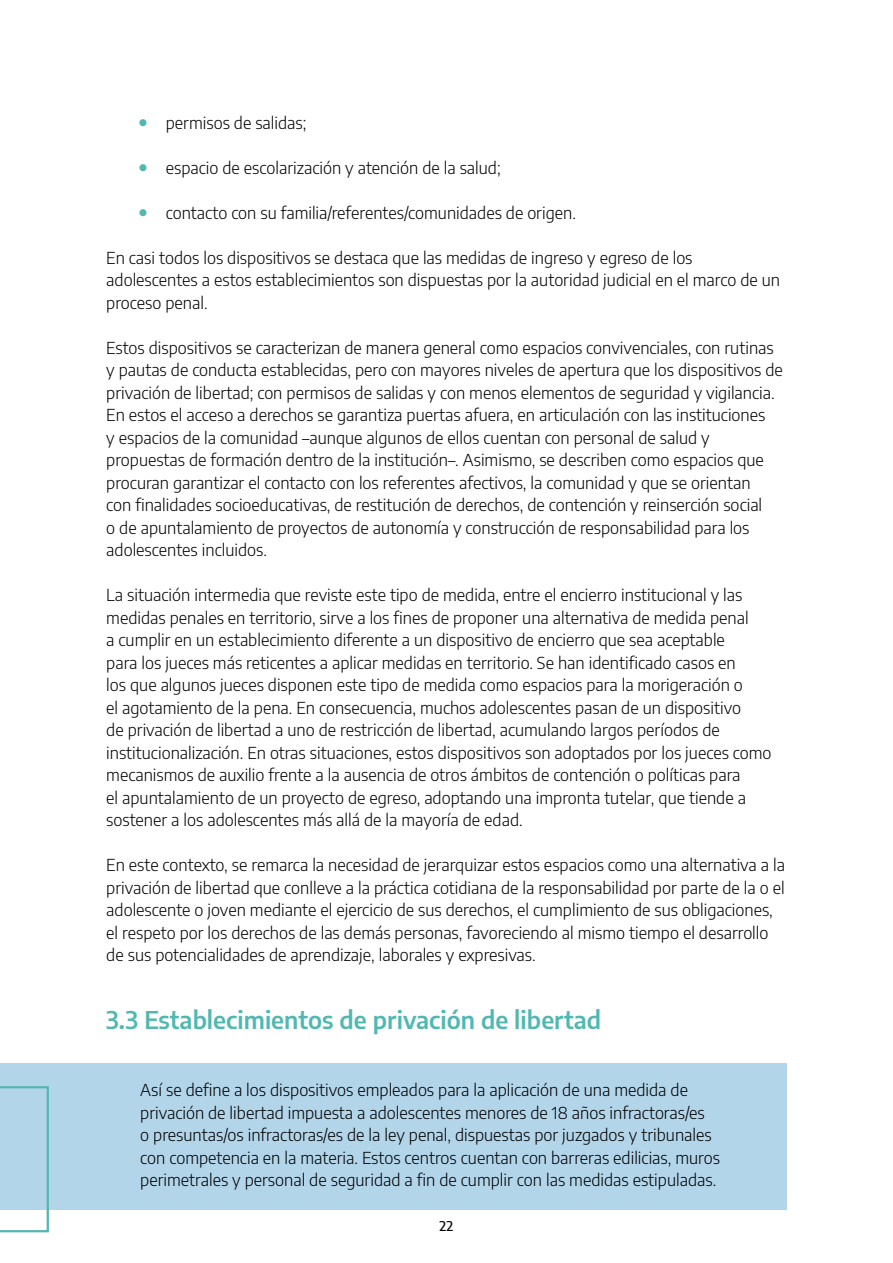
<style>
.page{position:relative;width:893px;height:1263px;background:#fff}
.page>*{position:absolute;margin:0;border:0;box-sizing:border-box;transform-origin:0 0}
.Titulo_2{font:600 24px "Encode Sans";color:#50b8b1}
.Texto_corrido{font:300 16.5px/22.5px "Encode Sans";color:#000}
.t1{font:500 13.5px "Encode Sans";color:#000}
.s1{font-weight:700;font-size:22.5px;color:#50b8b1}
</style>
<div class="page">
<div style="left:0;top:1063px;width:787px;height:147px;background:#b3d5ea"></div>
<svg style="left:0;top:1086px;width:49px;height:146px"></svg>
<p class="Texto_corrido" style="left:139px;top:111px;width:169px"><span class="s1">•</span> permisos de salidas;</p>
<p class="Texto_corrido" style="left:139px;top:156px;width:363px"><span class="s1">•</span> espacio de escolarización y atención de la salud;</p>
<p class="Texto_corrido" style="left:139px;top:201px;width:439px"><span class="s1">•</span> contacto con su familia/referentes/comunidades de origen.</p>
<p class="Texto_corrido" style="left:106px;top:246px;width:675px">En casi todos los dispositivos se destaca que las medidas de ingreso y egreso de los adolescentes a estos establecimientos son dispuestas por la autoridad judicial en el marco de un proceso penal.</p>
<p class="Texto_corrido" style="left:106px;top:336px;width:678px">Estos dispositivos se caracterizan de manera general como espacios convivenciales, con rutinas y pautas de conducta establecidas, pero con mayores niveles de apertura que los dispositivos de privación de libertad; con permisos de salidas y con menos elementos de seguridad y vigilancia.<br>En estos el acceso a derechos se garantiza puertas afuera, en articulación con las instituciones<br>y espacios de la comunidad –aunque algunos de ellos cuentan con personal de salud y propuestas de formación dentro de la institución–. Asimismo, se describen como espacios que procuran garantizar el contacto con los referentes afectivos, la comunidad y que se orientan<br>con finalidades socioeducativas, de restitución de derechos, de contención y reinserción social<br>o de apuntalamiento de proyectos de autonomía y construcción de responsabilidad para los adolescentes incluidos.</p>
<p class="Texto_corrido" style="left:106px;top:583px;width:667px">La situación intermedia que reviste este tipo de medida, entre el encierro institucional y las medidas penales en territorio, sirve a los fines de proponer una alternativa de medida penal<br>a cumplir en un establecimiento diferente a un dispositivo de encierro que sea aceptable<br>para los jueces más reticentes a aplicar medidas en territorio. Se han identificado casos en<br>los que algunos jueces disponen este tipo de medida como espacios para la morigeración o<br>el agotamiento de la pena. En consecuencia, muchos adolescentes pasan de un dispositivo<br>de privación de libertad a uno de restricción de libertad, acumulando largos períodos de institucionalización. En otras situaciones, estos dispositivos son adoptados por los jueces como mecanismos de auxilio frente a la ausencia de otros ámbitos de contención o políticas para<br>el apuntalamiento de un proyecto de egreso, adoptando una impronta tutelar, que tiende a sostener a los adolescentes más allá de la mayoría de edad.</p>
<p class="Texto_corrido" style="left:106px;top:853px;width:680px">En este contexto, se remarca la necesidad de jerarquizar estos espacios como una alternativa a la privación de libertad que conlleve a la práctica cotidiana de la responsabilidad por parte de la o el adolescente o joven mediante el ejercicio de sus derechos, el cumplimiento de sus obligaciones, el respeto por los derechos de las demás personas, favoreciendo al mismo tiempo el desarrollo de sus potencialidades de aprendizaje, laborales y expresivas.</p>
<p class="Titulo_2" style="left:106px;top:1002px;width:496px">3.3 Establecimientos de privación de libertad</p>
<p class="Texto_corrido" style="left:140px;top:1078px;width:581px">Así se define a los dispositivos empleados para la aplicación de una medida de privación de libertad impuesta a adolescentes menores de 18 años infractoras/es<br>o presuntas/os infractoras/es de la ley penal, dispuestas por juzgados y tribunales con competencia en la materia. Estos centros cuentan con barreras edilicias, muros perimetrales y personal de seguridad a fin de cumplir con las medidas estipuladas.</p>
<p class="t1" style="left:440px;top:1217px;width:15px">22</p>
</div>
